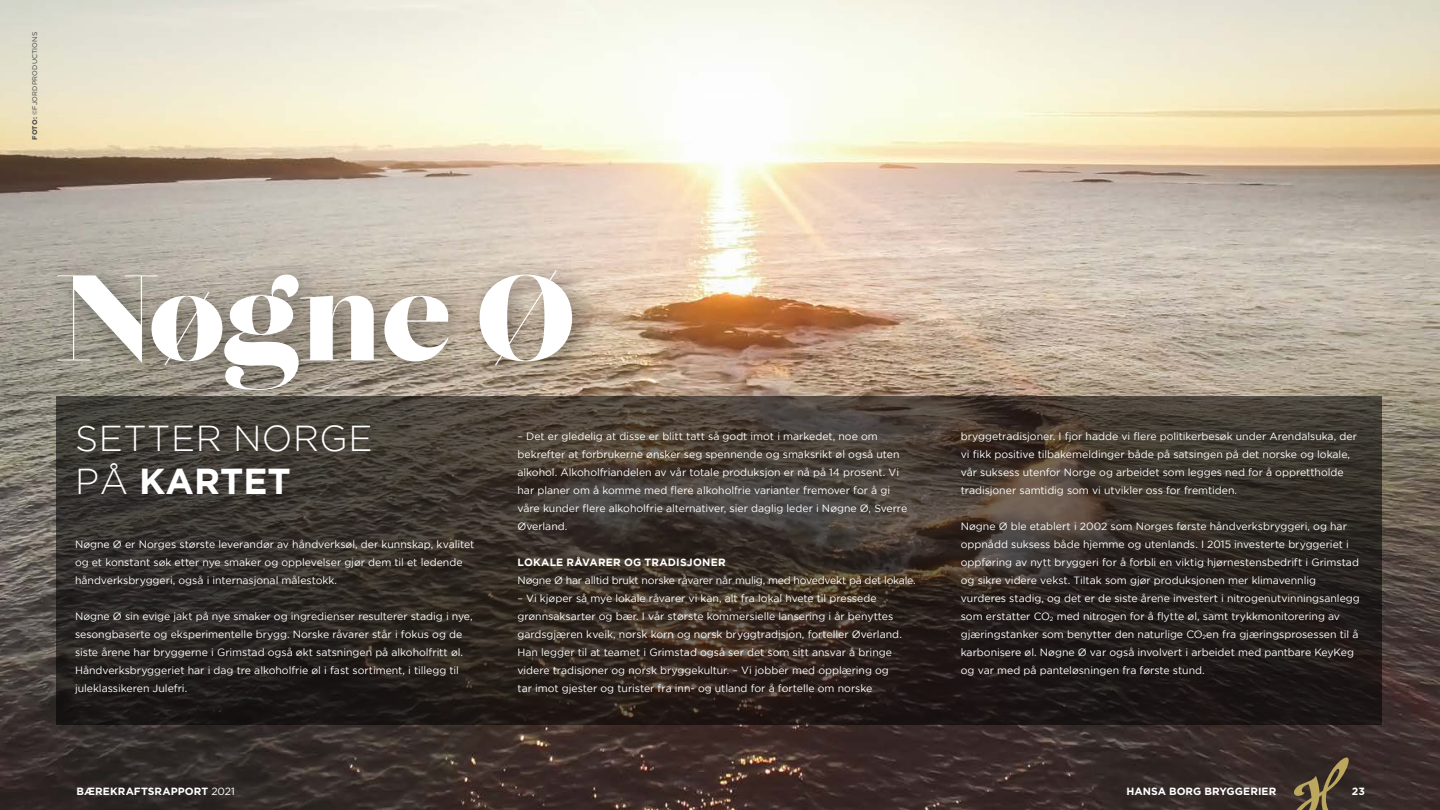
<style>
.page{position:relative;width:1440px;height:810px;background:#fff}
.page>*{position:absolute;margin:0;border:0;box-sizing:border-box;transform-origin:0 0}
.t1{font:121.5px "Lust Didone";letter-spacing:-.03em;color:#fff}
.t2{font:300 36px/43.2px "Gotham";letter-spacing:.015em;color:#fff}
.t3{font:10.5px/18px "Gotham";color:#fff}
.t4{font:10.5px "Gotham";letter-spacing:-.02em;color:#fff}
.t5{font:700 10.5px "Gotham";letter-spacing:.005em;color:#fff}
.t6{font:700 10.5px "Gotham";letter-spacing:.015em;color:#fff}
.t7{font:6.75px "Gotham";letter-spacing:.02em;color:#404040}
.s1{font-weight:700}
.s2{font-weight:400}
</style>
<div class="page">
<img style="left:0;top:0;width:1440px;height:810px">
<svg style="left:1293px;top:758px;width:57px;height:52px;background:#584a36"></svg>
<div style="left:43px;top:255px;width:559px;height:165px;background:#000;opacity:.4"></div>
<svg style="left:56px;top:396px;width:1326px;height:328px;background:#352e28"></svg>
<p class="t7" style="left:31px;top:140px;width:109px;rotate:-90deg"><span class="s1">FOTO:</span> ©FJORDPRODUCTIONS</p>
<p class="t1" style="left:56px;top:241px;width:521px">Nøgne Ø</p>
<p class="t2" style="left:75px;top:416px;width:299px">SETTER NORGE<br>PÅ <span class="s1">KARTET</span></p>
<p class="t3" style="left:75px;top:535px;width:401px">Nøgne Ø er Norges største leverandør av håndverksøl, der kunnskap, kvalitet og et konstant søk etter nye smaker og opplevelser gjør dem til et ledende håndverksbryggeri, også i internasjonal målestokk.</p>
<p class="t3" style="left:75px;top:607px;width:399px">Nøgne Ø sin evige jakt på nye smaker og ingredienser resulterer stadig i nye, sesongbaserte og eksperimentelle brygg. Norske råvarer står i fokus og de siste årene har bryggerne i Grimstad også økt satsningen på alkoholfritt øl.</p>
<p class="t3" style="left:75px;top:661px;width:385px">Håndverksbryggeriet har i dag tre alkoholfrie øl i fast sortiment, i tillegg til juleklassikeren Julefri.</p>
<p class="t3" style="left:518px;top:427px;width:391px">– Det er gledelig at disse er blitt tatt så godt imot i markedet, noe om bekrefter at forbrukerne ønsker seg spennende og smaksrikt øl også uten alkohol. Alkoholfriandelen av vår totale produksjon er nå på 14 prosent. Vi har planer om å komme med flere alkoholfrie varianter fremover for å gi våre kunder flere alkoholfrie alternativer, sier daglig leder i Nøgne Ø, Sverre Øverland.</p>
<p class="t6" style="left:518px;top:556px;width:210px">LOKALE RÅVARER OG TRADISJONER</p>
<p class="t4" style="left:518px;top:574px;width:400px">Nøgne Ø har alltid brukt norske råvarer når mulig, med hovedvekt på det lokale.</p>
<p class="t3" style="left:518px;top:589px;width:386px">– Vi kjøper så mye lokale råvarer vi kan, alt fra lokal hvete til pressede grønnsaksarter og bær. I vår største kommersielle lansering i år benyttes gardsgjæren kveik, norsk korn og norsk bryggtradisjon, forteller Øverland.</p>
<p class="t3" style="left:518px;top:643px;width:376px">Han legger til at teamet i Grimstad også ser det som sitt ansvar å bringe videre tradisjoner og norsk bryggekultur. – Vi jobber med opplæring og tar imot gjester og turister fra inn- og utland for å fortelle om norske</p>
<p class="t3" style="left:961px;top:427px;width:398px">bryggetradisjoner. I fjor hadde vi flere politikerbesøk under Arendalsuka, der vi fikk positive tilbakemeldinger både på satsingen på det norske og lokale, vår suksess utenfor Norge og arbeidet som legges ned for å opprettholde tradisjoner samtidig som vi utvikler oss for fremtiden.</p>
<p class="t3" style="left:961px;top:517px;width:401px">Nøgne Ø ble etablert i 2002 som Norges første håndverksbryggeri, og har oppnådd suksess både hjemme og utenlands. I 2015 investerte bryggeriet i oppføring av nytt bryggeri for å forbli en viktig hjørnestensbedrift i Grimstad og sikre videre vekst. Tiltak som gjør produksjonen mer klimavennlig vurderes stadig, og det er de siste årene investert i nitrogenutvinningsanlegg som erstatter CO<sub>2</sub> med nitrogen for å flytte øl, samt trykkmonitorering av gjæringstanker som benytter den naturlige CO<sub>2</sub>en fra gjæringsprosessen til å karbonisere øl. Nøgne Ø var også involvert i arbeidet med pantbare KeyKeg og var med på panteløsningen fra første stund.</p>
<p class="t5" style="left:77px;top:785px;width:160px">BÆREKRAFTSRAPPORT <span class="s2">2021</span></p>
<p class="t5" style="left:1126px;top:785px;width:151px">HANSA BORG BRYGGERIER</p>
<p class="t5" style="left:1352px;top:785px;width:15px">23</p>
</div>
